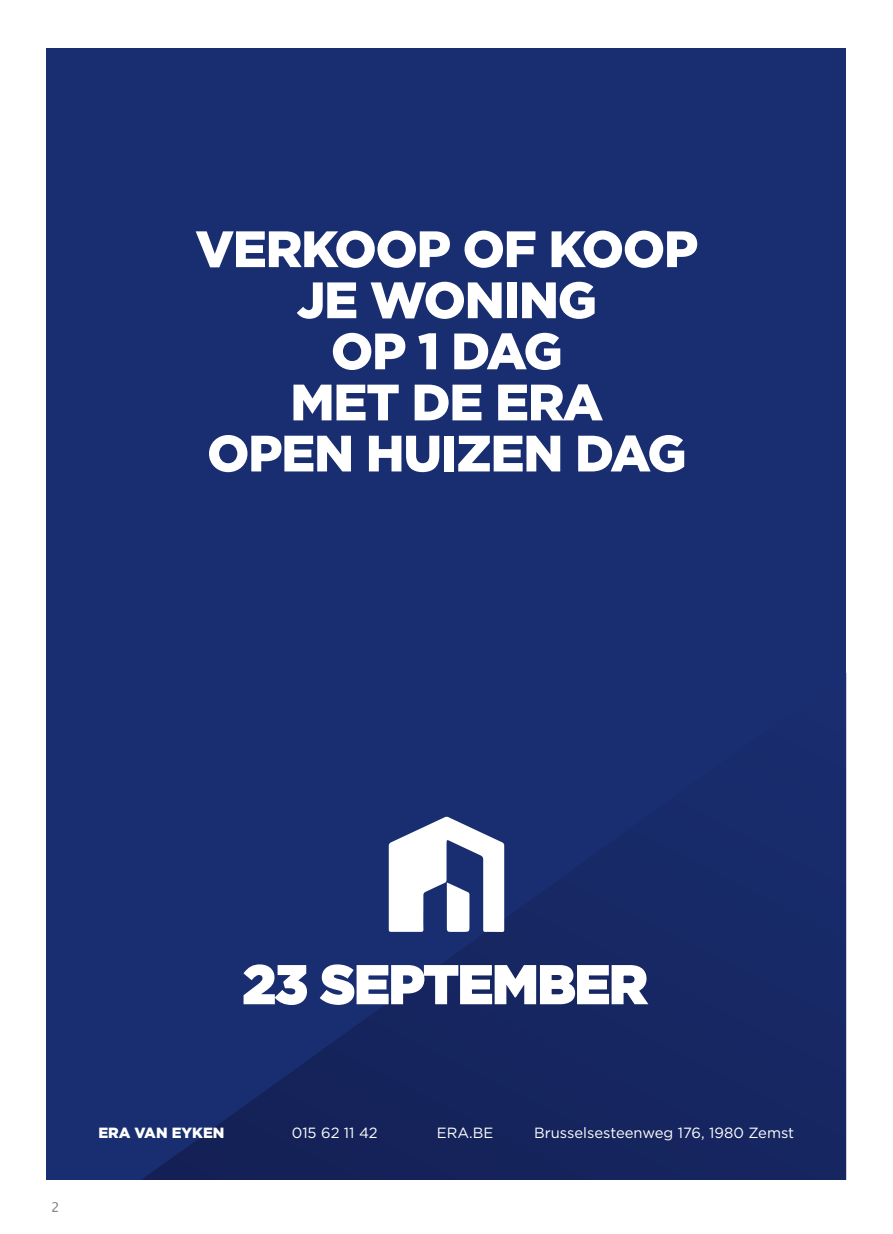
<style>
.page{position:relative;width:893px;height:1234px;background:#fff}
.page>*{position:absolute;margin:0;border:0;box-sizing:border-box;transform-origin:0 0}
.t1{font:900 53.7px "Gotham";letter-spacing:-.025em;color:#fff}
.t2{font:900 51px/51px "Gotham";letter-spacing:-.025em;color:#fff;text-align:center}
.t3{font:14.85px "Gotham";color:#fff}
.t4{font:900 14.85px "Gotham";color:#fff}
.t5{font:13.5px "Lucida Sans Std";color:#878787}
</style>
<div class="page">
<div style="left:47px;top:48px;width:799px;height:1131px;background:#192e71"></div>
<svg style="left:143px;top:844px;width:703px;height:335px"></svg>
<svg style="left:389px;top:816px;width:115px;height:115px"></svg>
<p class="t2" style="left:195px;top:223px;width:504px">VERKOOP OF KOOP<br>JE WONING<br>OP 1 DAG<br>MET DE ERA<br>OPEN HUIZEN DAG</p>
<p class="t1" style="left:243px;top:947px;width:407px">23 SEPTEMBER</p>
<p class="t5" style="left:51px;top:1198px;width:10px">2</p>
<p class="t4" style="left:98px;top:1122px;width:128px">ERA VAN EYKEN</p>
<p class="t3" style="left:292px;top:1123px;width:87px">015 62 11 42</p>
<p class="t3" style="left:437px;top:1123px;width:58px">ERA.BE</p>
<p class="t3" style="left:534px;top:1123px;width:262px">Brusselsesteenweg 176, 1980 Zemst</p>
</div>
